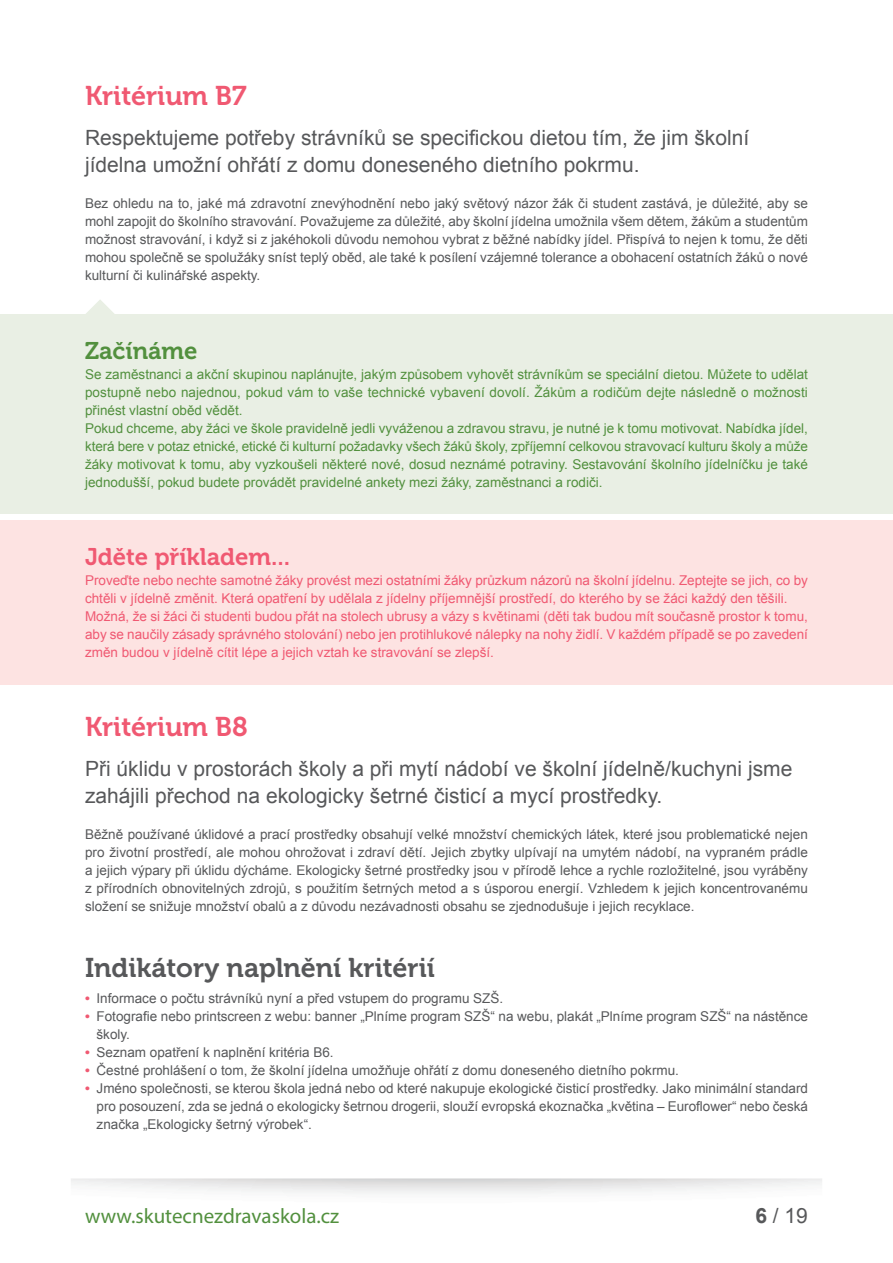
<style>
.page{position:relative;width:893px;height:1263px;background:#fff}
.page>*{position:absolute;margin:0;border:0;box-sizing:border-box;transform-origin:0 0}
.t1{font:27px "Museo 700";color:#57585a}
.t2{font:27px "Museo 700";color:#f05972}
.t3{font:24px "Museo 700";color:#f05972}
.t4{font:24px "Museo 700";color:#52903e}
.t5{font:21px/27px "Arial";color:#57585a}
.t6{font:21px "Myriad Pro";color:#52903e}
.t7{font:13.5px/18px "Arial";color:#57585a;text-align:justify}
.t8{font:13.5px/18px "Arial";color:#52903e}
.t9{font:13.5px/18px "Arial";color:#f05972}
.s1{font-weight:700;color:#f05972}
.s2{font-weight:700}
</style>
<div class="page">
<div style="left:0;top:314px;width:893px;height:200px;background:#e9efe4"></div>
<div style="left:0;top:521px;width:893px;height:164px;background:#fde3e2"></div>
<svg style="left:86px;top:300px;width:28px;height:14px"></svg>
<svg style="left:71px;top:1178px;width:751px;height:16px"></svg>
<h1 class="t2" style="left:85px;top:86px;width:163px">Kritérium B7</h1>
<h3 class="t5" style="left:85px;top:124px;width:666px">Respektujeme potřeby strávníků se specifickou dietou tím, že jim školní jídelna umožní ohřátí z domu doneseného dietního pokrmu.</h3>
<p class="t7" style="left:85px;top:194px;width:724px">Bez ohledu na to, jaké má zdravotní znevýhodnění nebo jaký světový názor žák či student zastává, je důležité, aby se mohl zapojit do školního stravování. Považujeme za důležité, aby školní jídelna umožnila všem dětem, žákům a studentům možnost stravování, i když si z jakéhokoli důvodu nemohou vybrat z běžné nabídky jídel. Přispívá to nejen k tomu, že děti mohou společně se spolužáky sníst teplý oběd, ale také k posílení vzájemné tolerance a obohacení ostatních žáků o nové kulturní či kulinářské aspekty.</p>
<h2 class="t4" style="left:85px;top:342px;width:114px">Začínáme</h2>
<p class="t8" style="left:85px;top:365px;width:724px">Se zaměstnanci a akční skupinou naplánujte, jakým způsobem vyhovět strávníkům se speciální dietou. Můžete to udělat postupně nebo najednou, pokud vám to vaše technické vybavení dovolí. Žákům a rodičům dejte následně o možnosti přinést vlastní oběd vědět.<br>Pokud chceme, aby žáci ve škole pravidelně jedli vyváženou a zdravou stravu, je nutné je k tomu motivovat. Nabídka jídel, která bere v potaz etnické, etické či kulturní požadavky všech žáků školy, zpříjemní celkovou stravovací kulturu školy a může žáky motivovat k tomu, aby vyzkoušeli některé nové, dosud neznámé potraviny. Sestavování školního jídelníčku je také jednodušší, pokud budete provádět pravidelné ankety mezi žáky, zaměstnanci a rodiči.</p>
<h2 class="t3" style="left:85px;top:548px;width:207px">Jděte příkladem...</h2>
<p class="t9" style="left:85px;top:572px;width:724px">Proveďte nebo nechte samotné žáky provést mezi ostatními žáky průzkum názorů na školní jídelnu. Zeptejte se jich, co by chtěli v jídelně změnit. Která opatření by udělala z jídelny příjemnější prostředí, do kterého by se žáci každý den těšili.<br>Možná, že si žáci či studenti budou přát na stolech ubrusy a vázy s květinami (děti tak budou mít současně prostor k tomu, aby se naučily zásady správného stolování) nebo jen protihlukové nálepky na nohy židlí. V každém případě se po zavedení změn budou v jídelně cítit lépe a jejich vztah ke stravování se zlepší.</p>
<h1 class="t2" style="left:85px;top:717px;width:164px">Kritérium B8</h1>
<h3 class="t5" style="left:85px;top:755px;width:709px">Při úklidu v prostorách školy a při mytí nádobí ve školní jídelně/kuchyni jsme zahájili přechod na ekologicky šetrné čisticí a mycí prostředky.</h3>
<p class="t7" style="left:85px;top:825px;width:724px">Běžně používané úklidové a prací prostředky obsahují velké množství chemických látek, které jsou problematické nejen pro životní prostředí, ale mohou ohrožovat i zdraví dětí. Jejich zbytky ulpívají na umytém nádobí, na vypraném prádle a jejich výpary při úklidu dýcháme. Ekologicky šetrné prostředky jsou v přírodě lehce a rychle rozložitelné, jsou vyráběny z přírodních obnovitelných zdrojů, s použitím šetrných metod a s úsporou energií. Vzhledem k jejich koncentrovanému složení se snižuje množství obalů a z důvodu nezávadnosti obsahu se zjednodušuje i jejich recyklace.</p>
<h1 class="t1" style="left:85px;top:957px;width:351px">Indikátory naplnění kritérií</h1>
<p class="t7" style="left:85px;top:989px;width:420px"><span class="s1">•</span> Informace o počtu strávníků nyní a před vstupem do programu SZŠ.</p>
<p class="t7" style="left:97px;top:1007px;width:713px;text-indent:-11px"><span class="s1">•</span> Fotografie nebo printscreen z webu: banner „Plníme program SZŠ“ na webu, plakát „Plníme program SZŠ“ na nástěnce školy.</p>
<p class="t7" style="left:85px;top:1043px;width:250px"><span class="s1">•</span> Seznam opatření k naplnění kritéria B6.</p>
<p class="t7" style="left:85px;top:1061px;width:595px"><span class="s1">•</span> Čestné prohlášení o tom, že školní jídelna umožňuje ohřátí z domu doneseného dietního pokrmu.</p>
<p class="t7" style="left:97px;top:1079px;width:713px;text-indent:-11px"><span class="s1">•</span> Jméno společnosti, se kterou škola jedná nebo od které nakupuje ekologické čisticí prostředky. Jako minimální standard pro posouzení, zda se jedná o ekologicky šetrnou drogerii, slouží evropská ekoznačka „květina – Euroflower“ nebo česká značka „Ekologicky šetrný výrobek“.</p>
<h3 class="t6" style="left:85px;top:1208px;width:256px">www.skutecnezdravaskola.cz</h3>
<h3 class="t5" style="left:755px;top:1202px;width:54px"><span class="s2">6</span>/19</h3>
</div>
